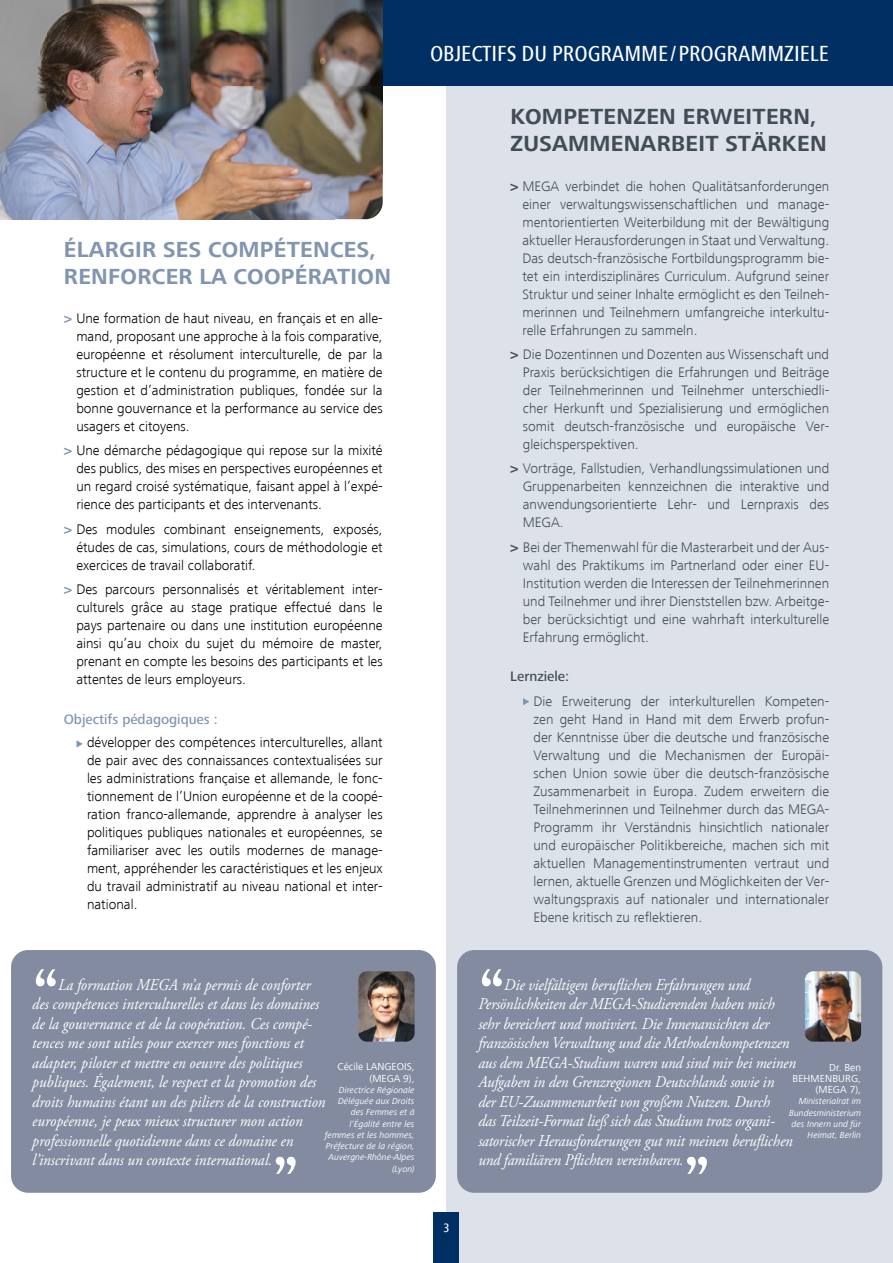
<style>
.page{position:relative;width:893px;height:1263px;background:#fff}
.page>*{position:absolute;margin:0;border:0;box-sizing:border-box;transform-origin:0 0}
.t1{font:700 64.8px "Agfa Rotis Semi Serif";color:#fff;scale:.92 1}
.t2{font:700 22.5px/27px "Frutiger Next LT";letter-spacing:.015em;color:#8195b1}
.t3{font:700 22.5px/27px "Frutiger Next LT";letter-spacing:.015em;color:#414c56}
.t4{font:500 condensed 22.5px "Frutiger Next LT";color:#fff}
.t5{font:italic 16.5px/19.5px "Adobe Garamond Pro";letter-spacing:-.01em;color:#fff;scale:.92 1}
.t6{font:300 14.25px/18px "Frutiger Next LT";color:#414c56;text-align:justify}
.t7{font:300 14.25px/18px "Frutiger Next LT";color:#000;text-align:justify}
.t8{font:500 14.25px "Frutiger Next LTW1 G";color:#8195b1}
.t9{font:500 14.25px "Frutiger Next LTW1 G";color:#414c56}
.t10{font:500 condensed 12.75px "Frutiger Next LT";color:#fff}
.t11{font:10.5px/11.2px "Frutiger Next LT";color:#fff;text-align:right}
.t12{font:italic 9px/11.2px "Frutiger Next LT";color:#fff;text-align:right}
.s1{font-weight:700;color:#8195b1}
.s2{font-weight:700}
</style>
<div class="page">
<div style="left:446px;top:0;width:447px;height:1263px;background:#dce1ea"></div>
<div style="left:0;top:0;width:893px;height:85px;background:#003063"></div>
<svg style="left:77px;top:740px;width:6px;height:7px"></svg>
<svg style="left:523px;top:698px;width:6px;height:7px"></svg>
<img style="left:0;top:0;width:383px;height:219px">
<div style="left:457px;top:950px;width:425px;height:243px;background:#828b9f;border-radius:17px"></div>
<img style="left:805px;top:971px;width:56px;height:71px">
<div style="left:434px;top:1212px;width:25px;height:51px;background:#003063"></div>
<div style="left:11px;top:950px;width:425px;height:243px;background:#828b9f;border-radius:17px"></div>
<img style="left:358px;top:971px;width:57px;height:71px">
<h2 class="t4" style="left:430px;top:41px;width:401px">OBJECTIFS DU PROGRAMME / PROGRAMMZIELE</h2>
<h2 class="t2" style="left:64px;top:236px;width:329px">ÉLARGIR SES COMPÉTENCES,<br>RENFORCER LA COOPÉRATION</h2>
<p class="t7" style="left:76px;top:309px;width:308px;text-indent:-13px"><span class="s1">&gt;</span> Une formation de haut niveau, en français et en alle&shy;mand, proposant une approche à la fois comparative, européenne et résolument interculturelle, de par la structure et le contenu du programme, en matière de gestion et d’administration publiques, fondée sur la bonne gouvernance et la performance au service des usagers et citoyens.</p>
<p class="t7" style="left:76px;top:441px;width:308px;text-indent:-13px"><span class="s1">&gt;</span> Une démarche pédagogique qui repose sur la mixité des publics, des mises en perspectives européennes et un regard croisé systématique, faisant appel à l’expé&shy;rience des participants et des intervenants.</p>
<p class="t7" style="left:76px;top:520px;width:308px;text-indent:-13px"><span class="s1">&gt;</span> Des modules combinant enseignements, exposés, études de cas, simulations, cours de méthodologie et exercices de travail collaboratif.</p>
<p class="t7" style="left:76px;top:580px;width:308px;text-indent:-13px"><span class="s1">&gt;</span> Des parcours personnalisés et véritablement inter&shy;culturels grâce au stage pratique effectué dans le pays partenaire ou dans une institution européenne ainsi qu’au choix du sujet du mémoire de master, prenant en compte les besoins des participants et les attentes de leurs employeurs.</p>
<p class="t8" style="left:64px;top:711px;width:156px">Objectifs pédagogiques :</p>
<p class="t7" style="left:87px;top:734px;width:297px">développer des compétences interculturelles, allant de pair avec des connaissances contextualisées sur les administrations française et allemande, le fonc&shy;tionnement de l’Union européenne et de la coopé&shy;ration franco-allemande, apprendre à analyser les politiques publiques nationales et européennes, se familiariser avec les outils modernes de manage&shy;ment, appréhender les caractéristiques et les enjeux du travail administratif au niveau national et inter&shy;national.</p>
<h1 class="t1" style="left:32px;top:953px;width:30px">“</h1>
<p class="t5" style="left:32px;top:975px;width:320px;text-indent:26px">La formation MEGA m’a permis de conforter des compétences interculturelles et dans les domaines de la gouvernance et de la coopération. Ces compé&shy;tences me sont utiles pour exercer mes fonctions et adapter, piloter et mettre en oeuvre des politiques publiques. Également, le respect et la promotion des droits humains étant un des piliers de la construction européenne, je peux mieux structurer mon action professionnelle quotidienne dans ce domaine en l’inscrivant dans un contexte international.</p>
<p class="t11" style="left:338px;top:1061px;width:78px">Cécile LANGEOIS, (MEGA 9),</p>
<p class="t12" style="left:325px;top:1084px;width:91px">Directrice Régionale<br>Déléguée aux Droits des Femmes et à l’Égalité entre les femmes et les hommes,<br>Préfecture de la région,<br>Auvergne-Rhône-Alpes (Lyon)</p>
<h1 class="t1" style="left:272px;top:1140px;width:30px">”</h1>
<h2 class="t3" style="left:510px;top:103px;width:318px">KOMPETENZEN ERWEITERN,<br>ZUSAMMENARBEIT STÄRKEN</h2>
<p class="t6" style="left:522px;top:177px;width:308px;text-indent:-12px"><span class="s2">&gt;</span> MEGA verbindet die hohen Qualitätsanforderungen einer verwaltungswissenschaftlichen und manage&shy;mentorientierten Weiterbildung mit der Bewältigung aktueller Herausforderungen in Staat und Verwaltung.<br>Das deutsch-französische Fortbildungsprogramm bie&shy;tet ein interdisziplinäres Curriculum. Aufgrund seiner Struktur und seiner Inhalte ermöglicht es den Teilneh&shy;merinnen und Teilnehmern umfangreiche interkultu&shy;relle Erfahrungen zu sammeln.</p>
<p class="t6" style="left:523px;top:345px;width:308px;text-indent:-13px"><span class="s2">&gt;</span> Die Dozentinnen und Dozenten aus Wissenschaft und Praxis berücksichtigen die Erfahrungen und Beiträge der Teilnehmerinnen und Teilnehmer unterschiedli&shy;cher Herkunft und Spezialisierung und ermöglichen somit deutsch-französische und europäische Ver&shy;gleichsperspektiven.</p>
<p class="t6" style="left:523px;top:460px;width:308px;text-indent:-13px"><span class="s2">&gt;</span> Vorträge, Fallstudien, Verhandlungs simulationen und Gruppenarbeiten kennzeichnen die interaktive und anwendungsorientierte Lehr- und Lernpraxis des MEGA.</p>
<p class="t6" style="left:523px;top:538px;width:308px;text-indent:-13px"><span class="s2">&gt;</span> Bei der Themenwahl für die Masterarbeit und der Aus&shy;wahl des Praktikums im Partnerland oder einer EU-Institution werden die Interessen der Teilnehmerinnen und Teilnehmer und ihrer Dienststellen bzw. Arbeitge&shy;ber berücksichtigt und eine wahrhaft interkulturelle Erfahrung ermöglicht.</p>
<p class="t9" style="left:510px;top:668px;width:60px">Lernziele:</p>
<p class="t6" style="left:533px;top:692px;width:297px">Die Erweiterung der interkulturellen Kompeten&shy;zen geht Hand in Hand mit dem Erwerb profun&shy;der Kenntnisse über die deutsche und französische Verwaltung und die Mechanismen der Europäi&shy;schen Union sowie über die deutsch-französische Zusammenarbeit in Europa. Zudem erweitern die Teilnehmerinnen und Teilnehmer durch das MEGA-Programm ihr Verständnis hinsichtlich nationaler und europäischer Politikbereiche, machen sich mit aktuellen Managementinstrumenten vertraut und lernen, aktuelle Grenzen und Möglichkeiten der Ver&shy;waltungspraxis auf nationaler und internationaler Ebene kritisch zu reflektieren.</p>
<h1 class="t1" style="left:478px;top:953px;width:30px">“</h1>
<p class="t5" style="left:478px;top:975px;width:347px;text-indent:26px">Die vielfältigen beruflichen Erfahrungen und Persönlichkeiten der MEGA-Studierenden haben mich sehr bereichert und motiviert. Die Innenansichten der französischen Verwaltung und die Methodenkompetenzen aus dem MEGA-Studium waren und sind mir bei meinen Aufgaben in den Grenzregionen Deutschlands sowie in<br>der EU-Zusammenarbeit von großem Nutzen. Durch<br>das Teilzeit-Format ließ sich das Studium trotz organi&shy;satorischer Herausforderungen gut mit meinen beruflichen und familiären Pflichten vereinbaren.</p>
<p class="t11" style="left:792px;top:1061px;width:70px">Dr. Ben<br>BEHMENBURG, (MEGA 7),</p>
<p class="t12" style="left:789px;top:1096px;width:73px">Ministerialrat im<br>Bundesministerium des Innern und für<br>Heimat, Berlin</p>
<h1 class="t1" style="left:683px;top:1140px;width:30px">”</h1>
<p class="t10" style="left:443px;top:1220px;width:8px">3</p>
</div>
